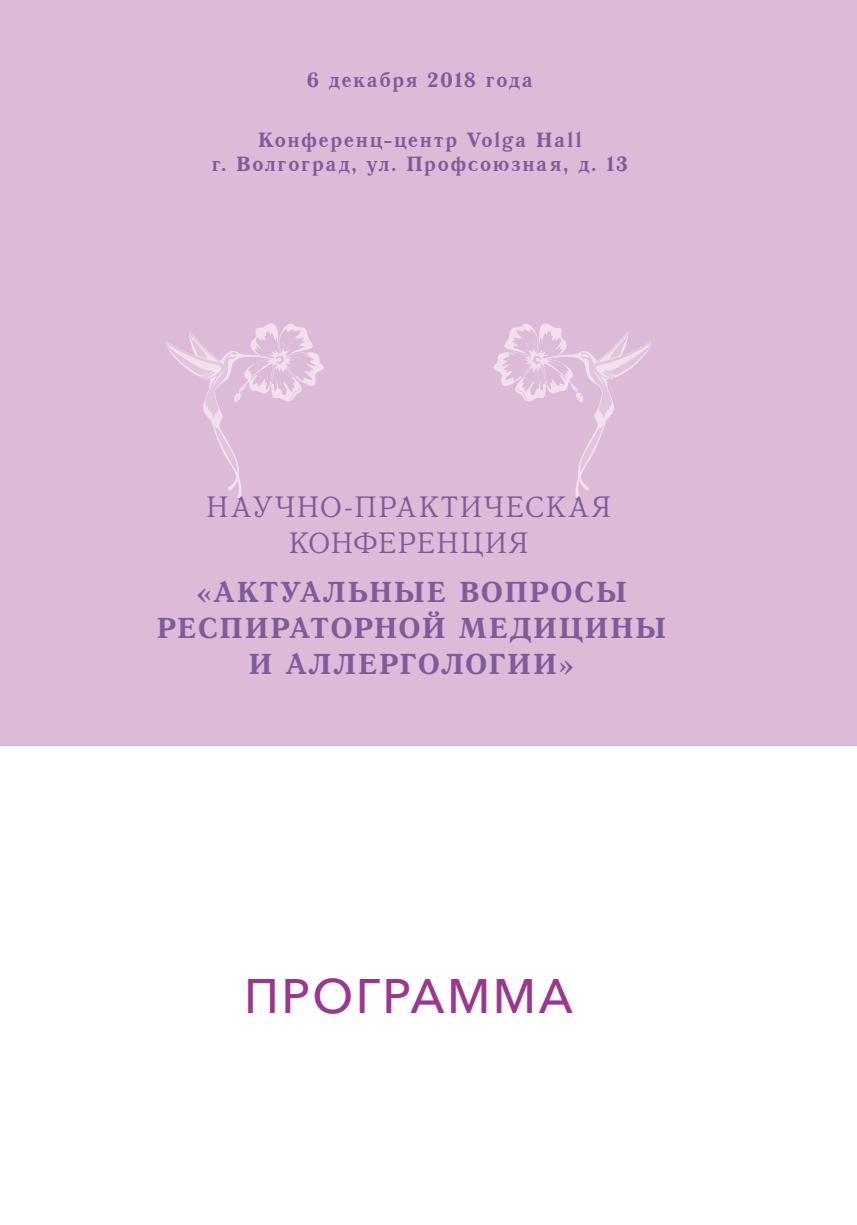
<style>
.page{position:relative;width:857px;height:1225px;background:#fff}
.page>*{position:absolute;margin:0;border:0;box-sizing:border-box;transform-origin:0 0}
.t1{font:500 48px "Avenir Next Cyr";letter-spacing:.05em;color:#9c378e}
.t2{font:700 28px/36px "Quant Antiqua";letter-spacing:.035em;color:#7f5b9c;text-align:center}
.t3{font:28px/36px "Quant Antiqua Plain";letter-spacing:.05em;color:#7f5b9c;text-align:center}
.t4{font:700 20px/24px "Quant Antiqua";letter-spacing:.05em;color:#7f5b9c;text-align:center}
</style>
<div class="page">
<div style="left:0;top:0;width:856px;height:746px;background:#dcbad8"></div>
<svg style="left:493px;top:323px;width:158px;height:176px"></svg>
<svg style="left:166px;top:323px;width:158px;height:176px"></svg>
<p class="t4" style="left:306px;top:68px;width:228px">6 декабря 2018 года</p>
<p class="t4" style="left:211px;top:128px;width:418px">Конференц-центр Volga Hall<br>г. Волгоград, ул. Профсоюзная, д. 13</p>
<h2 class="t3" style="left:206px;top:490px;width:406px">НАУЧНО-ПРАКТИЧЕСКАЯ<br>КОНФЕРЕНЦИЯ</h2>
<h2 class="t2" style="left:156px;top:573px;width:511px">«АКТУАЛЬНЫЕ ВОПРОСЫ<br>РЕСПИРАТОРНОЙ МЕДИЦИНЫ<br>И АЛЛЕРГОЛОГИИ»</h2>
<h1 class="t1" style="left:244px;top:967px;width:330px">программа</h1>
</div>
